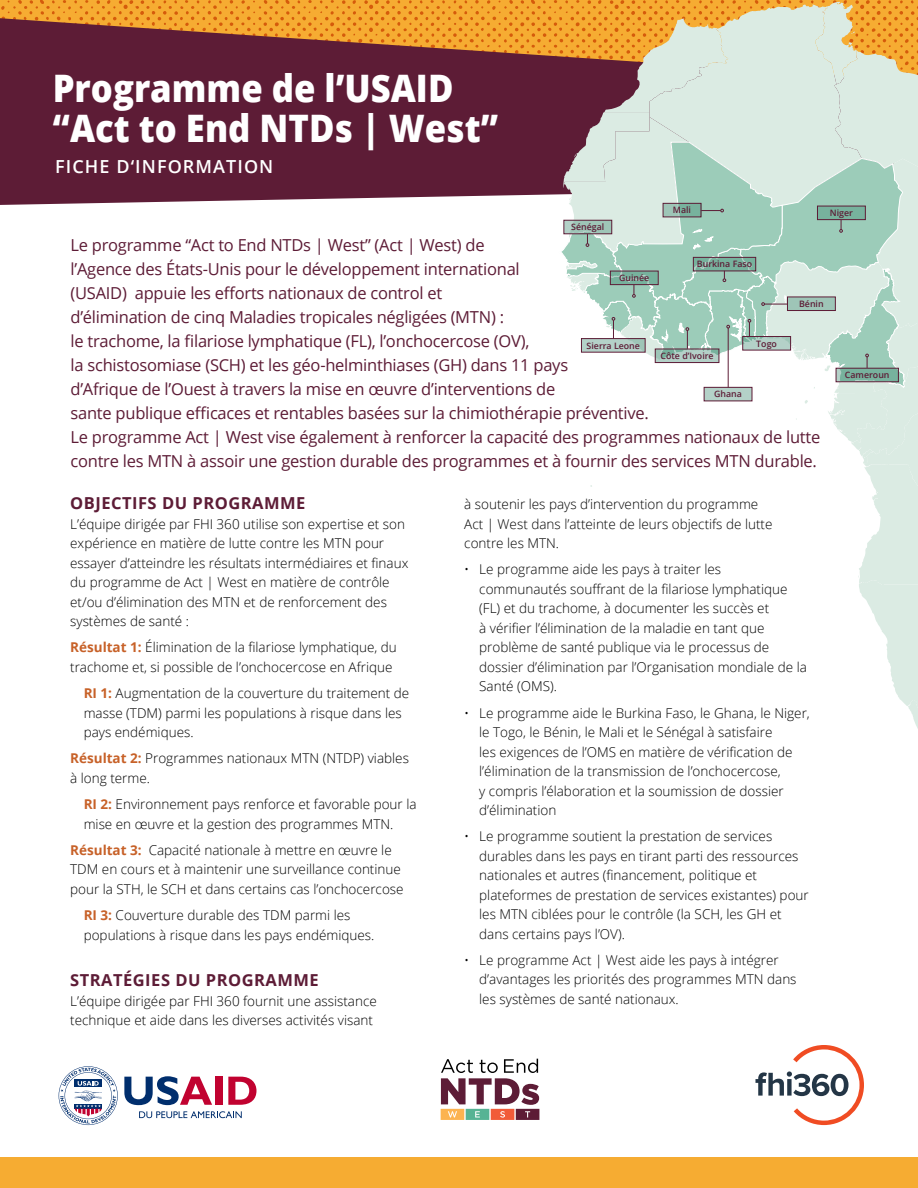
<style>
.page{position:relative;width:918px;height:1188px;background:#fff}
.page>*{position:absolute;margin:0;border:0;box-sizing:border-box;transform-origin:0 0}
.t1{font:800 37.95px/39.8px "Open Sans";color:#fff;scale:.92 1}
.t2{font:600 18px "Open Sans";letter-spacing:.06em;color:#fff}
.t3{font:16.5px/24px "Open Sans";letter-spacing:-.015em;color:#5d1c36}
.t4{font:700 16.5px "Open Sans";letter-spacing:.03em;color:#5d1c36}
.t5{font:300 13.5px/19.5px "Open Sans";color:#000}
.t6{font:600 8.85px "Open Sans";color:#5d1c36}
.s1{font-weight:700;color:#c76128}
</style>
<div class="page">
<svg style="left:0;top:0;width:558px;height:18px;fill:#f6ac32"></svg>
<svg style="left:0;top:18px;width:558px;height:187px;fill:#5d1c36"></svg>
<svg style="left:139px;top:1111px;width:103px;height:7px"></svg>
<svg style="left:124px;top:1076px;width:88px;height:29px"></svg>
<div style="left:215px;top:1077px;width:7px;height:28px;background:#c10230"></div>
<svg style="left:228px;top:1077px;width:28px;height:28px"></svg>
<svg style="left:59px;top:1066px;width:59px;height:59px"></svg>
<svg style="left:441px;top:1059px;width:98px;height:61px"></svg>
<div style="left:0;top:1158px;width:918px;height:30px;background:#f6ac32"></div>
<svg style="left:558px;top:0;width:360px;height:729px"></svg>
<svg style="left:657px;top:351px;width:60px;height:10px"></svg>
<div style="left:655px;top:349px;width:64px;height:14px;border:1px solid #5d1c36"></div>
<svg style="left:756px;top:1045px;width:108px;height:80px"></svg>
<h1 class="t1" style="left:53px;top:67px;width:486px">Programme de l’USAID “Act to End NTDs | West”</h1>
<h2 class="t2" style="left:55px;top:155px;width:220px">FICHE D‘INFORMATION</h2>
<p class="t6" style="left:571px;top:221px;width:35px">Sénégal</p>
<p class="t6" style="left:673px;top:204px;width:20px">Mali</p>
<p class="t6" style="left:830px;top:207px;width:25px">Niger</p>
<p class="t3" style="left:71px;top:233px;width:751px">Le programme “Act to End NTDs | West” (Act | West) de<br>l’Agence des États-Unis pour le développement international<br>(USAID) appuie les efforts nationaux de control et<br>d’élimination de cinq Maladies tropicales négligées (MTN) :<br>le trachome, la filariose lymphatique (FL), l’onchocercose (OV),<br>la schistosomiase (SCH) et les géo-helminthiases (GH) dans 11 pays<br>d’Afrique de l’Ouest à travers la mise en œuvre d’interventions de<br>sante publique efficaces et rentables basées sur la chimiothérapie préventive.<br>Le programme Act | West vise également à renforcer la capacité des programmes nationaux de lutte contre les MTN à assoir une gestion durable des programmes et à fournir des services MTN durable.</p>
<p class="t4" style="left:70px;top:492px;width:237px">OBJECTIFS DU PROGRAMME</p>
<p class="t5" style="left:70px;top:514px;width:340px">L’équipe dirigée par FHI 360 utilise son expertise et son expérience en matière de lutte contre les MTN pour essayer d’atteindre les résultats intermédiaires et finaux du programme de Act | West en matière de contrôle et/ou d’élimination des MTN et de renforcement des systèmes de santé :</p>
<p class="t5" style="left:70px;top:637px;width:328px"><span class="s1">Résultat 1:</span> Élimination de la filariose lymphatique, du trachome et, si possible de l’onchocercose en Afrique</p>
<p class="t5" style="left:84px;top:683px;width:327px"><span class="s1">RI 1:</span> Augmentation de la couverture du traitement de masse (TDM) parmi les populations à risque dans les pays endémiques.</p>
<p class="t5" style="left:70px;top:748px;width:340px"><span class="s1">Résultat 2:</span> Programmes nationaux MTN (NTDP) viables à long terme.</p>
<p class="t5" style="left:84px;top:794px;width:334px"><span class="s1">RI 2:</span> Environnement pays renforce et favorable pour la mise en œuvre et la gestion des programmes MTN.</p>
<p class="t5" style="left:70px;top:840px;width:335px"><span class="s1">Résultat 3:</span> Capacité nationale à mettre en œuvre le<br>TDM en cours et à maintenir une surveillance continue pour la STH, le SCH et dans certains cas l’onchocercose</p>
<p class="t5" style="left:84px;top:905px;width:292px"><span class="s1">RI 3:</span> Couverture durable des TDM parmi les populations à risque dans les pays endémiques.</p>
<p class="t4" style="left:70px;top:968px;width:250px">STRATÉGIES DU PROGRAMME</p>
<p class="t5" style="left:70px;top:991px;width:308px">L’équipe dirigée par FHI 360 fournit une assistance technique et aide dans les diverses activités visant</p>
<p class="t6" style="left:697px;top:258px;width:57px">Burkina Faso</p>
<p class="t6" style="left:619px;top:272px;width:32px">Guinée</p>
<p class="t6" style="left:799px;top:298px;width:26px">Bénin</p>
<p class="t6" style="left:756px;top:337px;width:22px">Togo</p>
<p class="t6" style="left:587px;top:339px;width:55px">Sierra Leone</p>
<p class="t6" style="left:661px;top:350px;width:55px">Côte d’Ivoire</p>
<p class="t6" style="left:714px;top:388px;width:29px">Ghana</p>
<p class="t5" style="left:464px;top:494px;width:310px">à soutenir les pays d’intervention du programme<br>Act | West dans l’atteinte de leurs objectifs de lutte contre les MTN.</p>
<p class="t5" style="left:479px;top:559px;width:329px;text-indent:-15px">• Le programme aide les pays à traiter les communautés souffrant de la filariose lymphatique (FL) et du trachome, à documenter les succès et<br>à vérifier l’élimination de la maladie en tant que problème de santé publique via le processus de dossier d’élimination par l’Organisation mondiale de la Santé (OMS).</p>
<p class="t5" style="left:479px;top:703px;width:332px;text-indent:-15px">• Le programme aide le Burkina Faso, le Ghana, le Niger, le Togo, le Bénin, le Mali et le Sénégal à satisfaire<br>les exigences de l’OMS en matière de vérification de l’élimination de la transmission de l’onchocercose,<br>y compris l’élaboration et la soumission de dossier d’élimination</p>
<p class="t5" style="left:479px;top:826px;width:331px;text-indent:-15px">• Le programme soutient la prestation de services durables dans les pays en tirant parti des ressources nationales et autres (financement, politique et plateformes de prestation de services existantes) pour les MTN ciblées pour le contrôle (la SCH, les GH et dans certains pays l’OV).</p>
<p class="t5" style="left:479px;top:950px;width:319px;text-indent:-15px">• Le programme Act | West aide les pays à intégrer d’avantages les priorités des programmes MTN dans les systèmes de santé nationaux.</p>
<p class="t6" style="left:845px;top:369px;width:46px">Cameroun</p>
</div>
